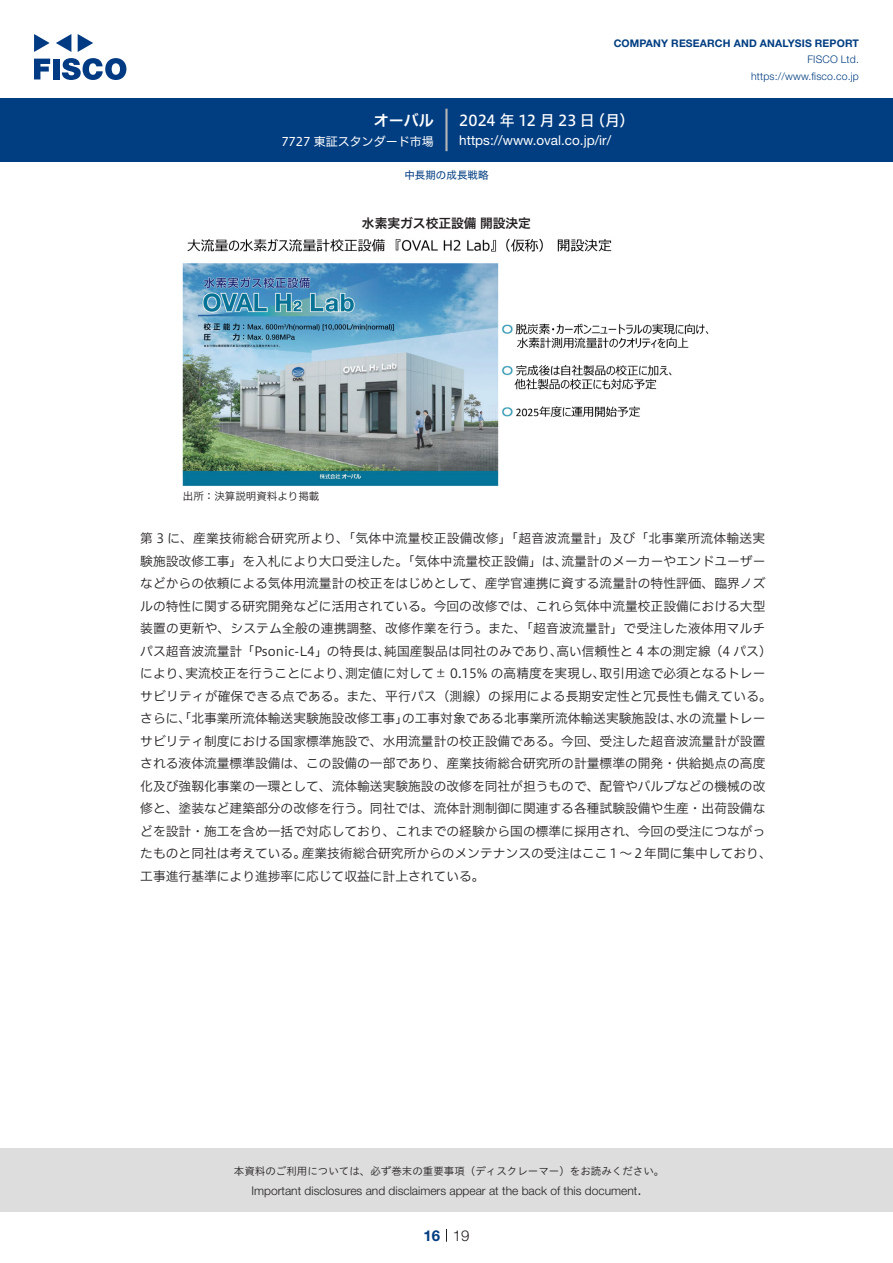
<style>
.page{position:relative;width:893px;height:1263px;background:#fff}
.page>*{position:absolute;margin:0;border:0;box-sizing:border-box;transform-origin:0 0}
.t1{font:15px "Hiragino UD Sans F Std N W5";letter-spacing:.005em;color:#fff}
.t2{font:15px "Hiragino UD Sans F Std N W6";color:#fff}
.t3{font:300 15px "Helvetica Neue LT Std";color:#231f20}
.t4{font:700 15px "Helvetica Neue LT Std";color:#003d81}
.t5{font:13.5px "Helvetica Neue LT Std";color:#fff}
.本文3mm{font:12.75px/22.5px "Hiragino UD Sans F Std N W3";color:#231f20}
.本文3mm-2{font:12.75px/22.5px "Hiragino UD Sans F Std N W3";letter-spacing:.02em;color:#231f20;text-align:right}
.チャートタイトル{font:12.75px "Hiragino UD Sans F Std N W6";color:#231f20}
.t6{font:300 12px "Helvetica Neue LT Std";color:#231f20}
.t7{font:12px "Hiragino UD Sans F Std N W4";color:#fff}
.t8{font:10.5px "Hiragino UD Sans Std W3";color:#231f20}
.t9{font:700 10.5px "Helvetica Neue LT Std";letter-spacing:.015em;color:#003d81}
.t10{font:300 10.5px/16.5px "Helvetica Neue LT Std";letter-spacing:.015em;color:#003d81;text-align:right}
.表組み基本スタイル{font:10.5px "Hiragino UD Sans F Std N W3";color:#231f20}
.ヘッダー{font:10.5px "Hiragino UD Sans F Std N W4";color:#003d81}
</style>
<div class="page">
<div style="left:0;top:1148px;width:893px;height:64px;background:#ddd"></div>
<svg style="left:34px;top:59px;width:16px;height:20px"></svg>
<div style="left:53px;top:59px;width:6px;height:20px;background:#003a83"></div>
<svg style="left:62px;top:58px;width:64px;height:22px"></svg>
<svg style="left:34px;top:34px;width:16px;height:18px"></svg>
<svg style="left:78px;top:34px;width:15px;height:18px"></svg>
<svg style="left:56px;top:34px;width:15px;height:18px"></svg>
<div style="left:0;top:98px;width:893px;height:64px;background:#003d81"></div>
<hr style="left:445px;top:109px;width:3px;height:42px;background:#b5b5b6">
<svg style="left:446px;top:1229px;width:1px;height:13px"></svg>
<img style="left:183px;top:238px;width:526px;height:248px">
<p class="t2" style="left:374px;top:109px;width:62px">オーバル</p>
<p class="t7" style="left:281px;top:132px;width:154px">7727 東証スタンダード市場</p>
<p class="t9" style="left:614px;top:37px;width:247px">COMPANY RESEARCH AND ANALYSIS REPORT</p>
<p class="t10" style="left:751px;top:51px;width:109px">FISCO Ltd. https://www.fisco.co j p.</p>
<p class="t1" style="left:590px;top:109px;width:46px">（月(</p>
<p class="t1" style="left:459px;top:109px;width:137px">2024 年 12 月23 日</p>
<p class="t5" style="left:459px;top:132px;width:153px">https://www.oval. c o j p. /i r/</p>
<p class="ヘッダー" style="left:404px;top:167px;width:85px">中長期の成長戦略</p>
<p class="チャートタイトル" style="left:362px;top:214px;width:171px">水素実ガス校正設備開設決定</p>
<p class="表組み基本スタイル" style="left:183px;top:488px;width:138px">出所：決算説明資料より掲載</p>
<p class="本文3mm-2" style="left:140px;top:526px;width:627px">第 3 に、産業技術総合研究所より、「気体中流量校正設備改修」「超音波流量計」及び「北事業所流体輸送実流量計のメーカーやエンドユーザー</p>
<p class="本文3mm" style="left:140px;top:549px;width:429px">験施設改修工事」を入札により大口受注した。「気体中流量校正設備」は、</p>
<p class="本文3mm" style="left:140px;top:571px;width:627px">などからの依頼による気体用流量計の校正をはじめとして、産学官連携に資する流量計の特性評価、臨界ノズ</p>
<p class="本文3mm" style="left:140px;top:594px;width:627px">ルの特性に関する研究開発などに活用されている。今回の改修では、これら気体中流量校正設備における大型</p>
<p class="本文3mm" style="left:140px;top:616px;width:626px">装置の更新や、システム全般の連携調整、改修作業を行う。また、「超音波流量計」で受注した液体用マルチ</p>
<p class="本文3mm" style="left:556px;top:639px;width:217px">高い信頼性と 4 本の測定線（4 パス(</p>
<p class="本文3mm" style="left:140px;top:639px;width:252px">パス超音波流量計「Psonic L- 4」の特長は、</p>
<p class="本文3mm" style="left:384px;top:639px;width:180px">純国産製品は同社のみであり、</p>
<p class="本文3mm" style="left:345px;top:661px;width:262px">測定値に対して± 0.15% の高精度を実現し、</p>
<p class="本文3mm" style="left:600px;top:661px;width:167px">取引用途で必須となるトレー</p>
<p class="本文3mm" style="left:185px;top:661px;width:167px">実流校正を行うことにより、</p>
<p class="本文3mm" style="left:140px;top:661px;width:52px">により、</p>
<p class="本文3mm" style="left:140px;top:684px;width:633px">サビリティが確保できる点である。また、平行パス（測線）の採用による長期安定性と冗長性も備えている。</p>
<p class="本文3mm" style="left:676px;top:706px;width:91px">水の流量トレー</p>
<p class="本文3mm" style="left:402px;top:706px;width:282px">の工事対象である北事業所流体輸送実験施設は、</p>
<p class="本文3mm" style="left:140px;top:706px;width:269px">さらに、「北事業所流体輸送実験施設改修工事」</p>
<p class="本文3mm" style="left:140px;top:729px;width:627px">サビリティ制度における国家標準施設で、水用流量計の校正設備である。今回、受注した超音波流量計が設置</p>
<p class="本文3mm" style="left:140px;top:751px;width:627px">される液体流量標準設備は、この設備の一部であり、産業技術総合研究所の計量標準の開発・供給拠点の高度</p>
<p class="本文3mm" style="left:140px;top:774px;width:627px">化及び強靱化事業の一環として、流体輸送実験施設の改修を同社が担うもので、配管やバルブなどの機械の改</p>
<p class="本文3mm" style="left:140px;top:796px;width:627px">修と、塗装など建築部分の改修を行う。同社では、流体計測制御に関連する各種試験設備や生産・出荷設備な</p>
<p class="本文3mm" style="left:140px;top:819px;width:627px">どを設計・施工を含め一括で対応しており、これまでの経験から国の標準に採用され、今回の受注につながっ</p>
<p class="本文3mm" style="left:302px;top:841px;width:472px">産業技術総合研究所からのメンテナンスの受注はここ 1 〜 2 年間に集中しており、</p>
<p class="本文3mm" style="left:140px;top:841px;width:346px">たものと同社は考えている。<br>工事進行基準により進捗率に応じて収益に計上されている。</p>
<p class="t8" style="left:234px;top:1163px;width:432px">本資料のご利用については、必ず巻末の重要事項（ディスクレーマー）をお読みください。</p>
<p class="t3" style="left:637px;top:1180px;width:6px">.</p>
<p class="t6" style="left:251px;top:1183px;width:387px">Important disclosures and disclaimers appear at the back of this document</p>
<p class="t4" style="left:423px;top:1226px;width:18px">16</p>
<p class="t3" style="left:453px;top:1226px;width:18px">19</p>
</div>
